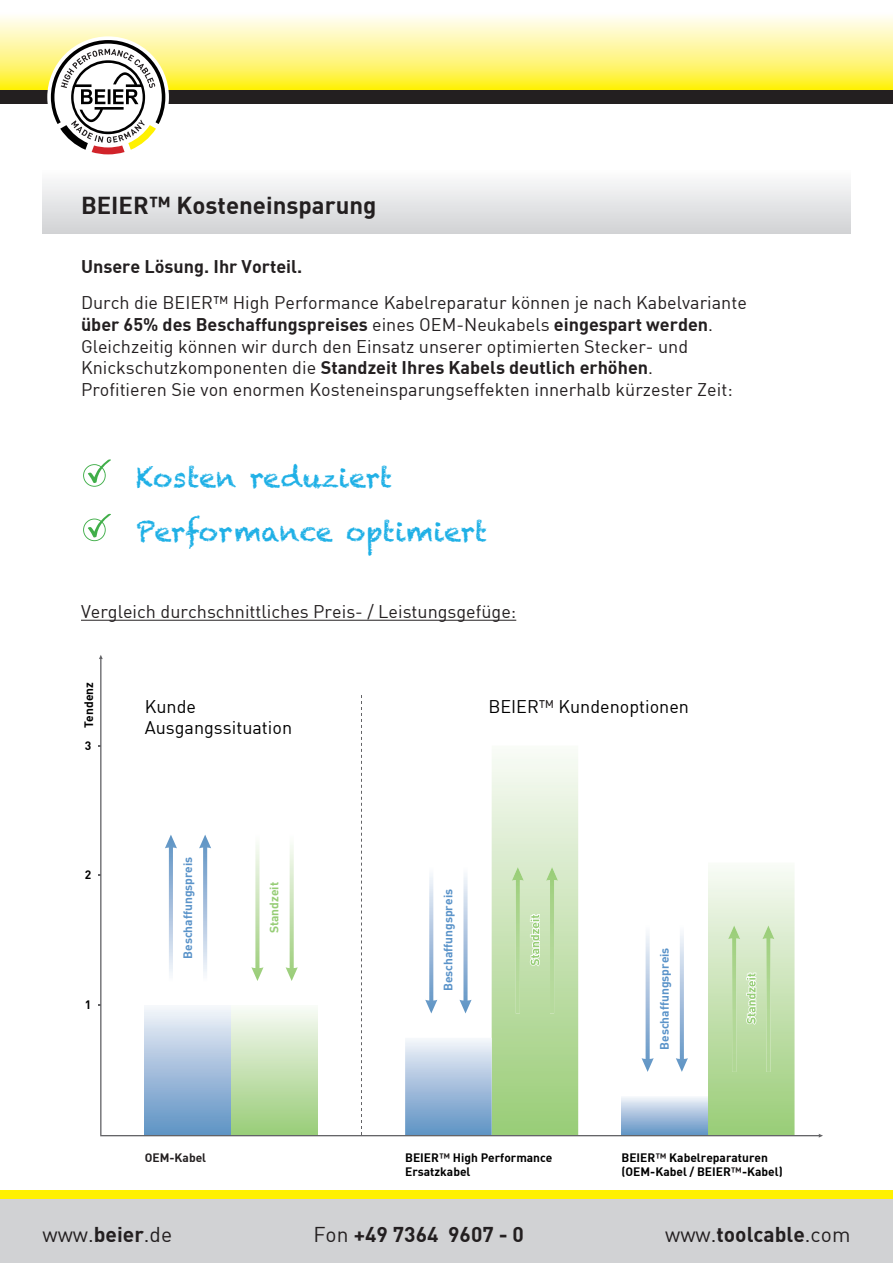
<style>
.page{position:relative;width:893px;height:1263px;background:#fff}
.page>*{position:absolute;margin:0;border:0;box-sizing:border-box;transform-origin:0 0}
.t1{font:27px "Chalkduster";color:#1fb0e6}
.t2{font:24px "DIN Bold";color:#231f20}
.t3{font:21px "DIN Bold";color:#231f20}
.t4{font:21px "DIN";color:#231f20}
.t5{font:18px "DIN";color:#231f20}
.t6{font:18px "DIN Bold";color:#231f20}
.t7{font:18px/21.6px "DIN";color:#000}
.t8{font:12px/14.4px "DIN Bold";color:#000}
.t9{font:12px "DIN Bold";color:#5a93c9}
.t10{font:12px "DIN Bold";color:#231f20}
.t11{font:12px "DIN Bold";color:#96cd76}
.s1{font-family:"DIN"}
.s2{color:#231f20}
.s3{font-family:"DIN Bold"}
</style>
<div class="page">
<div style="left:0;top:1199px;width:893px;height:64px;background:#d1d2d4"></div>
<div style="left:0;top:1191px;width:893px;height:8px;background:#fff101"></div>
<div style="left:43px;top:170px;width:807px;height:64px;background:linear-gradient(to bottom,#fcfdfd,#d1d2d5)"></div>
<hr style="left:81px;top:620px;width:435px;height:1px;background:#231f20">
<svg style="left:98px;top:655px;width:725px;height:482px"></svg>
<svg style="left:83px;top:514px;width:28px;height:27px"></svg>
<svg style="left:83px;top:459px;width:28px;height:28px"></svg>
<div style="left:0;top:89px;width:893px;height:15px;background:#231f20"></div>
<svg style="left:0;top:16px;width:893px;height:73px"></svg>
<div style="left:47px;top:36px;width:122px;height:122px;background:#fff;border-radius:50%"></div>
<svg style="left:51px;top:40px;width:114px;height:114px"></svg>
<h2 class="t2" style="left:81px;top:190px;width:297px">BEIER™ Kosteneinsparung</h2>
<p class="t6" style="left:81px;top:255px;width:223px">Unsere Lösung. Ihr Vorteil.</p>
<p class="t5" style="left:81px;top:292px;width:667px">Durch die BEIER™ High Performance Kabelreparatur können je nach Kabelvariante</p>
<p class="t6" style="left:81px;top:313px;width:634px">über 65% des Beschaffungspreises <span class="s1">eines OEM-Neukabels</span> eingespart werden<span class="s1">.</span></p>
<p class="t5" style="left:81px;top:335px;width:609px">Gleichzeitig können wir durch den Einsatz unserer optimierten Stecker- und</p>
<p class="t6" style="left:81px;top:356px;width:573px"><span class="s1">Knickschutzkomponenten die</span> Standzeit Ihres Kabels deutlich erhöhen<span class="s1">.</span></p>
<p class="t5" style="left:81px;top:378px;width:653px">Profitieren Sie von enormen Kosteneinsparungseffekten innerhalb kürzester Zeit:</p>
<h1 class="t1" style="left:136px;top:462px;width:258px">Kosten reduziert</h1>
<h1 class="t1" style="left:136px;top:516px;width:353px">Performance optimiert</h1>
<p class="t5" style="left:81px;top:600px;width:437px">Vergleich durchschnittliches Preis- / Leistungsgefüge:</p>
<p class="t8" style="left:81px;top:728px;width:48px;rotate:-90deg">Tendenz</p>
<p class="t8" style="left:85px;top:738px;width:8px">3</p>
<p class="t8" style="left:85px;top:867px;width:8px">2</p>
<p class="t8" style="left:85px;top:997px;width:8px">1</p>
<p class="t7" style="left:145px;top:695px;width:149px">Kunde<br>Ausgangssituation</p>
<p class="t7" style="left:488px;top:695px;width:202px">BEIER<span class="s2">™</span> Kundenoptionen</p>
<p class="t9" style="left:180px;top:959px;width:104px;rotate:-90deg">Beschaffungspreis</p>
<p class="t11" style="left:266px;top:933px;width:53px;rotate:-90deg">Standzeit</p>
<p class="t10" style="left:145px;top:1149px;width:63px">OEM-Kabel</p>
<p class="t9" style="left:440px;top:991px;width:104px;rotate:-90deg">Beschaffungspreis</p>
<p class="t9" style="left:656px;top:1050px;width:104px;rotate:-90deg">Beschaffungspreis</p>
<p class="t8" style="left:405px;top:1149px;width:149px">BEIER<span class="s2">™</span> High Performance<br>Ersatzkabel</p>
<p class="t8" style="left:621px;top:1149px;width:163px">BEIER<span class="s2">™</span> Kabelreparaturen (OEM-Kabel / BEIER<span class="s2">™</span>-Kabel)</p>
<p class="t3" style="left:313px;top:1220px;width:212px"><span class="s1">Fon</span> +49 7364 9607 - 0</p>
<p class="t4" style="left:43px;top:1221px;width:131px">www.<span class="s3">beier</span>.de</p>
<p class="t3" style="left:665px;top:1220px;width:187px"><span class="s1">www.</span>toolcable<span class="s1">.com</span></p>
</div>
